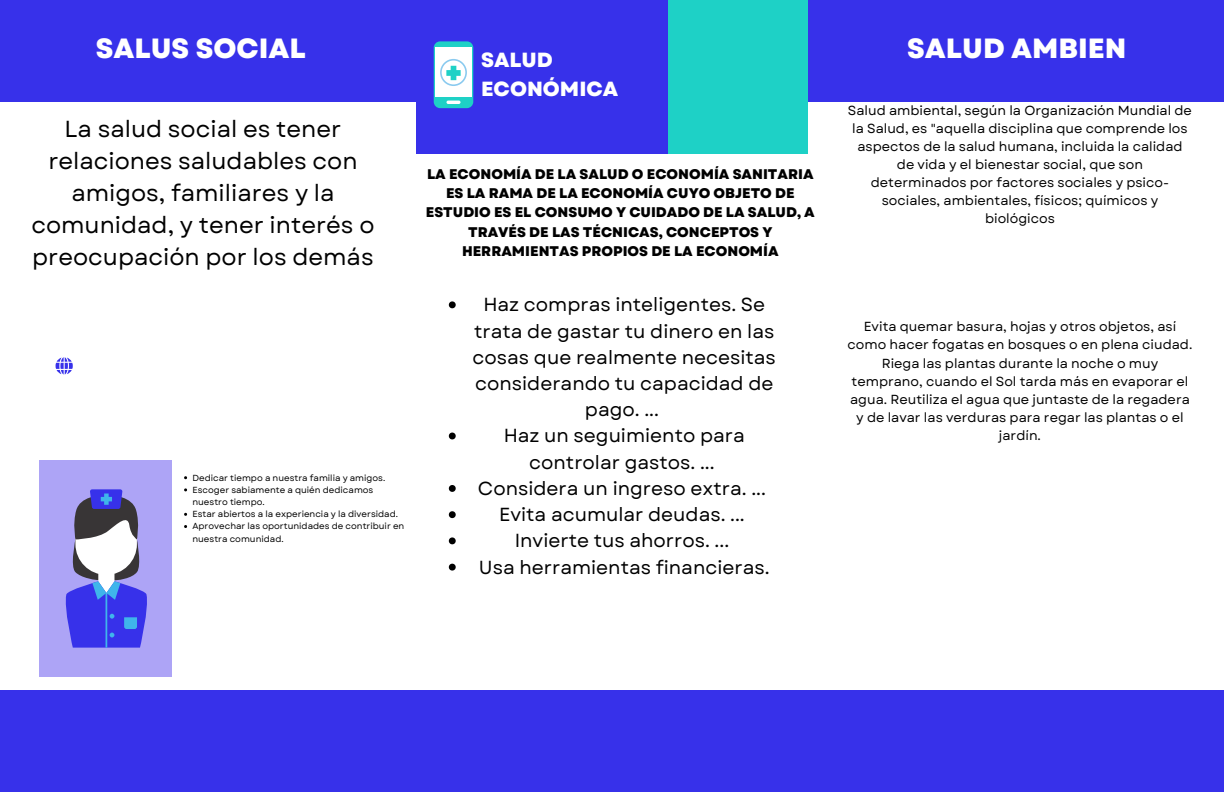
<style>
.page{position:relative;width:1224px;height:792px;background:#fff}
.page>*{position:absolute;margin:0;border:0;box-sizing:border-box;transform-origin:0 0}
.t1{font:800 27.8px "Garet";color:#fff}
.t2{font:23.2px/32.2px "Garet";color:#000;text-align:center}
.t3{font:800 20.5px/28.4px "Garet";color:#fff}
.t4{font:18.9px/26.2px "Garet";color:#000;text-align:center}
.t5{font:800 14px/19.3px "Garet";color:#000;text-align:center}
.t6{font:13.1px/18.1px "Garet";color:#000;text-align:center}
.t7{font:8.8px/12.2px "Garet";color:#000}
</style>
<div class="page">
<div style="left:39px;top:460px;width:133px;height:217px;background:#ada4f6"></div>
<div style="left:0;top:690px;width:1224px;height:102px;background:#3731ea"></div>
<div style="left:0;top:0;width:1224px;height:102px;background:#3731ea"></div>
<div style="left:668px;top:0;width:140px;height:154px;background:#1ed1c6"></div>
<div style="left:416px;top:0;width:252px;height:154px;background:#3731ea"></div>
<div style="left:434px;top:41px;width:39px;height:67px;background:#1ed1c6;border-radius:6px"></div>
<div style="left:435px;top:48px;width:37px;height:49px;background:#fff"></div>
<hr style="left:447px;top:101px;width:14px;height:3px;background:#fff;border-radius:2px">
<svg style="left:446px;top:66px;width:15px;height:14px"></svg>
<div style="left:440px;top:59px;width:27px;height:27px;border:2px solid #8acaef;border-radius:50%"></div>
<svg style="left:56px;top:357px;width:17px;height:18px"></svg>
<svg style="left:65px;top:489px;width:82px;height:159px"></svg>
<svg style="left:449px;top:301px;width:7px;height:7px"></svg>
<svg style="left:449px;top:433px;width:7px;height:6px"></svg>
<svg style="left:449px;top:485px;width:7px;height:7px"></svg>
<svg style="left:449px;top:511px;width:7px;height:7px"></svg>
<svg style="left:449px;top:537px;width:7px;height:7px"></svg>
<svg style="left:449px;top:564px;width:7px;height:7px"></svg>
<p class="t1" style="left:96px;top:28px;width:212px">SALUS SOCIAL</p>
<p class="t1" style="left:907px;top:28px;width:221px">SALUD AMBIEN</p>
<p class="t3" style="left:481px;top:46px;width:139px">SALUD<br>ECONÓMICA</p>
<p class="t2" style="left:31px;top:113px;width:345px">La salud social es tener relaciones saludables con amigos, familiares y la comunidad, y tener interés o preocupación por los demás</p>
<p class="t7" style="left:192px;top:471px;width:194px">Dedicar tiempo a nuestra familia y amigos.</p>
<p class="t7" style="left:192px;top:484px;width:182px">Escoger sabiamente a quién dedicamos nuestro tiempo.</p>
<p class="t7" style="left:192px;top:508px;width:207px">Estar abiertos a la experiencia y la diversidad.</p>
<p class="t7" style="left:192px;top:520px;width:213px">Aprovechar las oportunidades de contribuir en nuestra comunidad.</p>
<p class="t5" style="left:426px;top:164px;width:391px">LA ECONOMÍA DE LA SALUD O ECONOMÍA SANITARIA ES LA RAMA DE LA ECONOMÍA CUYO OBJETO DE ESTUDIO ES EL CONSUMO Y CUIDADO DE LA SALUD, A TRAVÉS DE LAS TÉCNICAS, CONCEPTOS Y HERRAMIENTAS PROPIOS DE LA ECONOMÍA</p>
<p class="t4" style="left:473px;top:292px;width:305px">Haz compras inteligentes. Se trata de gastar tu dinero en las cosas que realmente necesitas considerando tu capacidad de pago. ...</p>
<p class="t4" style="left:504px;top:423px;width:243px">Haz un seguimiento para controlar gastos. ...</p>
<p class="t4" style="left:478px;top:475px;width:289px">Considera un ingreso extra. ...</p>
<p class="t4" style="left:499px;top:502px;width:247px">Evita acumular deudas. ...</p>
<p class="t4" style="left:515px;top:528px;width:216px">Invierte tus ahorros. ...</p>
<p class="t4" style="left:479px;top:554px;width:292px">Usa herramientas financieras.</p>
<p class="t6" style="left:848px;top:101px;width:345px">Salud ambiental, según la Organización Mundial de la Salud, es "aquella disciplina que comprende los aspectos de la salud humana, incluida la calidad de vida y el bienestar social, que son determinados por factores sociales y psico&shy;sociales, ambientales, físicos; químicos y biológicos</p>
<p class="t6" style="left:848px;top:318px;width:346px">Evita quemar basura, hojas y otros objetos, así como hacer fogatas en bosques o en plena ciudad.<br>Riega las plantas durante la noche o muy temprano, cuando el Sol tarda más en evaporar el agua. Reutiliza el agua que juntaste de la regadera y de lavar las verduras para regar las plantas o el jardín.</p>
</div>
